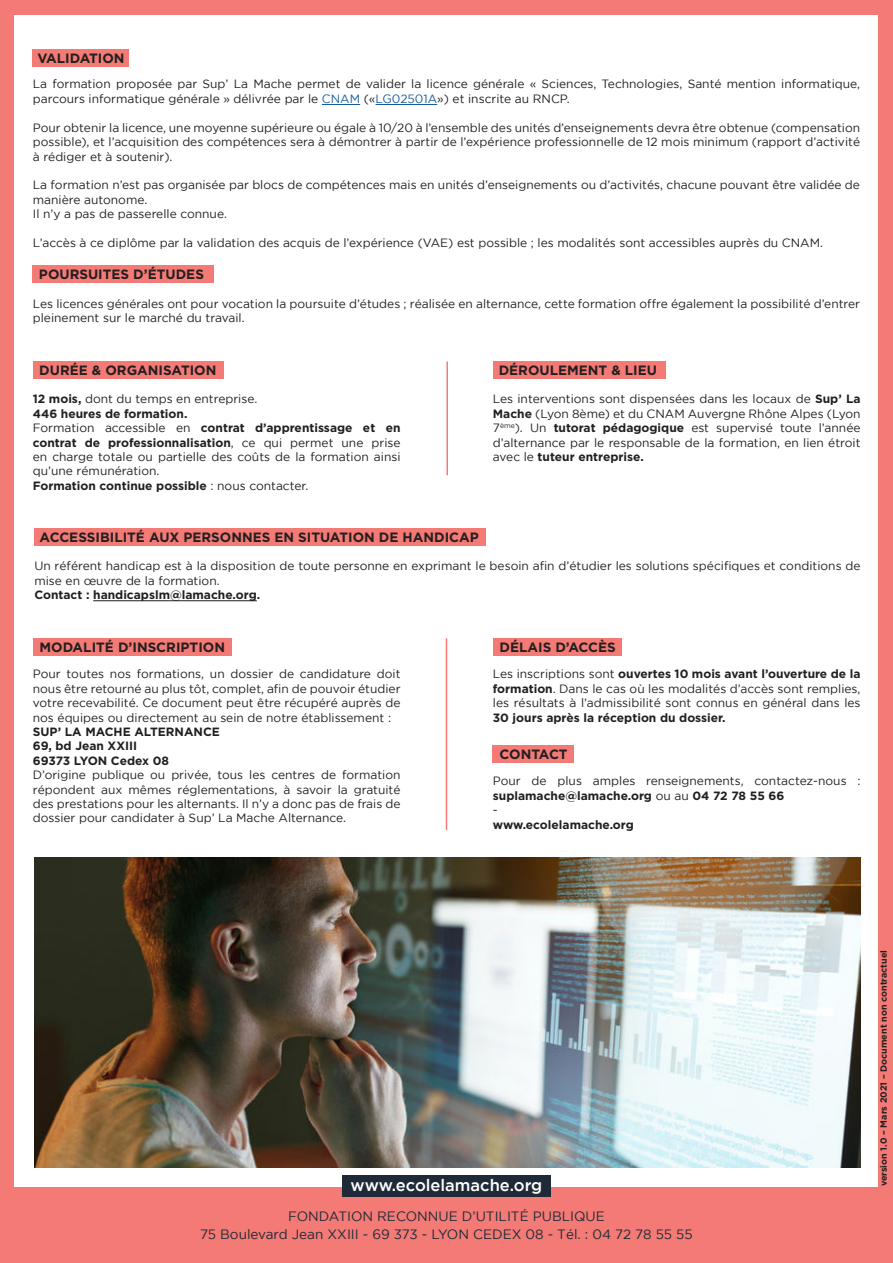
<style>
.page{position:relative;width:893px;height:1263px;background:#f37a75}
.page>*{position:absolute;margin:0;border:0;box-sizing:border-box;transform-origin:0 0}
.t1{font:500 16.5px "Gotham";color:#fff}
.t2{font:700 13.5px "Gotham";color:#231f20}
.t3{font:13.5px "Gotham";color:#1e2a37}
.t4{font:12px/14.4px "Gotham";color:#231f20;text-align:justify}
.t5{font:700 12px "Gotham";color:#231f20}
.t6{font:700 9px "Gotham";color:#231f20}
.s1{color:#175d9e}
.s2{font-weight:700}
.s3{font-weight:400}
</style>
<div class="page">
<div style="left:15px;top:15px;width:863px;height:1171px;background:#fff"></div>
<div style="left:342px;top:1176px;width:209px;height:21px;background:#1e2a37"></div>
<div style="left:33px;top:266px;width:181px;height:17px;background:#f37a75"></div>
<div style="left:33px;top:361px;width:191px;height:17px;background:#f37a75"></div>
<div style="left:493px;top:361px;width:172px;height:17px;background:#f37a75"></div>
<hr style="left:446px;top:362px;width:2px;height:113px;background:#f37a75">
<div style="left:34px;top:528px;width:452px;height:17px;background:#f37a75"></div>
<hr style="left:93px;top:600px;width:164px;height:1px;background:#231f20">
<div style="left:33px;top:638px;width:198px;height:17px;background:#f37a75"></div>
<div style="left:493px;top:638px;width:129px;height:17px;background:#f37a75"></div>
<div style="left:493px;top:745px;width:81px;height:17px;background:#f37a75"></div>
<hr style="left:446px;top:639px;width:1px;height:190px;background:#f37a75">
<hr style="left:322px;top:104px;width:38px;height:1px;background:#175d9e">
<hr style="left:376px;top:104px;width:61px;height:1px;background:#175d9e">
<div style="left:33px;top:49px;width:96px;height:17px;background:#f37a75"></div>
<img style="left:34px;top:857px;width:826px;height:310px">
<p class="t2" style="left:38px;top:50px;width:89px">VALIDATION</p>
<p class="t4" style="left:33px;top:77px;width:829px">La formation proposée par Sup’ La Mache permet de valider la licence générale « Sciences, Technologies, Santé mention informatique, parcours informatique générale » délivrée par le <span class="s1">CNAM</span> («<span class="s1">LG02501A</span>») et inscrite au RNCP.</p>
<p class="t4" style="left:33px;top:120px;width:829px">Pour obtenir la licence, une moyenne supérieure ou égale à 10/20 à l’ensemble des unités d’enseignements devra être obtenue (compensation possible), et l’acquisition des compétences sera à démontrer à partir de l’expérience professionnelle de 12 mois minimum (rapport d’activité à rédiger et à soutenir).</p>
<p class="t4" style="left:33px;top:178px;width:829px">La formation n’est pas organisée par blocs de compétences mais en unités d’enseignements ou d’activités, chacune pouvant être validée de manière autonome.</p>
<p class="t4" style="left:33px;top:206px;width:196px">Il n’y a pas de passerelle connue.</p>
<p class="t4" style="left:33px;top:235px;width:792px">L’accès à ce diplôme par la validation des acquis de l’expérience (VAE) est possible ; les modalités sont accessibles auprès du CNAM.</p>
<p class="t2" style="left:39px;top:267px;width:166px">POURSUITES D’ÉTUDES</p>
<p class="t4" style="left:33px;top:296px;width:829px">Les licences générales ont pour vocation la poursuite d’études ; réalisée en alternance, cette formation offre également la possibilité d’entrer pleinement sur le marché du travail.</p>
<p class="t2" style="left:39px;top:362px;width:179px">DURÉE &amp; ORGANISATION</p>
<p class="t4" style="left:33px;top:392px;width:226px"><span class="s2">12 mois,</span> dont du temps en entreprise.</p>
<p class="t5" style="left:33px;top:407px;width:156px">446 heures de formation.</p>
<p class="t4" style="left:33px;top:421px;width:369px">Formation accessible en <span class="s2">contrat d’apprentissage et en contrat de professionnalisation</span>, ce qui permet une prise en charge totale ou partielle des coûts de la formation ainsi qu’une rémunération.</p>
<p class="t5" style="left:33px;top:479px;width:277px">Formation continue possible <span class="s3">: nous contacter.</span></p>
<p class="t2" style="left:499px;top:362px;width:160px">DÉROULEMENT &amp; LIEU</p>
<p class="t4" style="left:493px;top:392px;width:369px">Les interventions sont dispensées dans les locaux de <span class="s2">Sup’ La Mache</span> (Lyon 8ème) et du CNAM Auvergne Rhône Alpes (Lyon 7<sup>ème</sup>). Un <span class="s2">tutorat pédagogique</span> est supervisé toute l’année d’alternance par le responsable de la formation, en lien étroit avec le <span class="s2">tuteur entreprise.</span></p>
<p class="t2" style="left:40px;top:529px;width:441px">ACCESSIBILITÉ AUX PERSONNES EN SITUATION DE HANDICAP</p>
<p class="t4" style="left:34px;top:559px;width:828px">Un référent handicap est à la disposition de toute personne en exprimant le besoin afin d’étudier les solutions spécifiques et conditions de mise en œuvre de la formation.</p>
<p class="t5" style="left:34px;top:588px;width:227px">Contact : handicapslm@lamache.org.</p>
<p class="t2" style="left:40px;top:639px;width:187px">MODALITÉ D’INSCRIPTION</p>
<p class="t4" style="left:33px;top:667px;width:369px">Pour toutes nos formations, un dossier de candidature doit nous être retourné au plus tôt, complet, afin de pouvoir étudier votre recevabilité. Ce document peut être récupéré auprès de nos équipes ou directement au sein de notre établissement :</p>
<p class="t5" style="left:33px;top:725px;width:189px">SUP’ LA MACHE ALTERNANCE</p>
<p class="t5" style="left:33px;top:739px;width:106px">69, bd Jean XXIII</p>
<p class="t5" style="left:33px;top:753px;width:138px">69373 LYON Cedex 08</p>
<p class="t4" style="left:33px;top:767px;width:369px">D’origine publique ou privée, tous les centres de formation répondent aux mêmes réglementations, à savoir la gratuité des prestations pour les alternants. Il n’y a donc pas de frais de dossier pour candidater à Sup’ La Mache Alternance.</p>
<p class="t2" style="left:500px;top:639px;width:118px">DÉLAIS D’ACCÈS</p>
<p class="t4" style="left:493px;top:667px;width:369px">Les inscriptions sont <span class="s2">ouvertes 10 mois avant l’ouverture de la formation</span>. Dans le cas où les modalités d’accès sont remplies, les résultats à l’admissibilité sont connus en général dans les <span class="s2">30 jours après la réception du dossier.</span></p>
<p class="t2" style="left:500px;top:746px;width:70px">CONTACT</p>
<p class="t4" style="left:493px;top:774px;width:369px">Pour de plus amples renseignements, contactez-nous : <span class="s2">suplamache@lamache.org</span> ou au <span class="s2">04 72 78 55 66</span></p>
<p class="t4" style="left:493px;top:802px;width:6px">-</p>
<p class="t5" style="left:493px;top:817px;width:143px">www.ecolelamache.org</p>
<p class="t1" style="left:351px;top:1175px;width:193px">www.ecolelamache.org</p>
<p class="t3" style="left:288px;top:1208px;width:318px">FONDATION RECONNUE D’UTILITÉ PUBLIQUE</p>
<p class="t3" style="left:200px;top:1226px;width:494px">75 Boulevard Jean XXIII - 69 373 - LYON CEDEX 08 - Tél. : 04 72 78 55 55</p>
<p class="t6" style="left:878px;top:1186px;width:238px;rotate:-90deg">version 1.0 – Mars 2021 – Document non contractuel</p>
</div>
